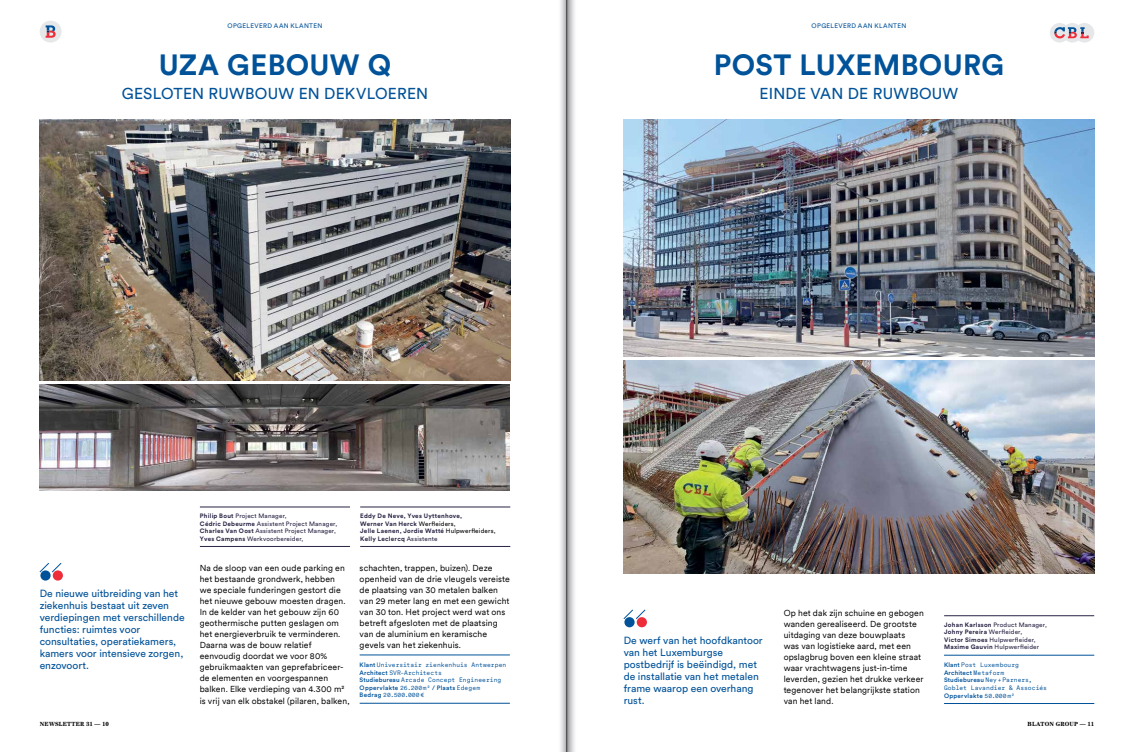
<style>
.page{position:relative;width:1134px;height:752px;background:#fff}
.page>*{position:absolute;margin:0;border:0;box-sizing:border-box;transform-origin:0 0}
.t1{font:700 29px "Circular Std";letter-spacing:.01em;color:#005299}
.t2{font:15.7px "Circular Std";letter-spacing:.01em;color:#005299}
.t3{font:10.3px/11.9px "Circular Std";color:#005299}
.t4{font:8.7px/11px "Circular LL";letter-spacing:.01em;color:#000}
.t5{font:6.5px "Circular Std";letter-spacing:.05em;color:#005299}
.t6{font:6.3px/7.5px "Circular Std";letter-spacing:.03em;color:#292444}
.t7{font:6.3px/7.6px "Circular Mono LL";letter-spacing:.01em;color:#005299}
.t8{font:700 6.3px/7.5px "Circular Std";letter-spacing:.04em;color:#292444}
.t9{font:500 6.3px/7.6px "Circular Std";letter-spacing:.035em;color:#005299}
.t10{font:700 6px "Century IT Cby BT";letter-spacing:.015em;color:#000}
.s1{font-weight:700}
.s2{font-weight:400;color:#000}
.s3{font-weight:400}
.s4{font-family:"Circular Std";font-weight:500}
.s5{font-family:"Circular Mono LL";font-weight:400}
</style>
<div class="page">
<div style="left:40px;top:21px;width:22px;height:22px;background:#e6e7e8;border-radius:50%"></div>
<svg style="left:46px;top:25px;width:10px;height:13px"></svg>
<div style="left:40px;top:570px;width:11px;height:10px;background:#005299;border-radius:50%"></div>
<div style="left:53px;top:570px;width:10px;height:10px;background:#ee2d3a;border-radius:50%"></div>
<svg style="left:39px;top:563px;width:23px;height:9px"></svg>
<hr style="left:360px;top:654px;width:150px;height:1px;background:#005299">
<hr style="left:360px;top:702px;width:150px;height:1px;background:#005299">
<img style="left:624px;top:361px;width:470px;height:212px">
<div style="left:624px;top:616px;width:11px;height:11px;background:#005299;border-radius:50%"></div>
<div style="left:637px;top:616px;width:10px;height:11px;background:#ee2d3a;border-radius:50%"></div>
<svg style="left:623px;top:609px;width:23px;height:10px"></svg>
<hr style="left:944px;top:654px;width:150px;height:1px;background:#005299">
<hr style="left:944px;top:702px;width:150px;height:1px;background:#005299">
<hr style="left:944px;top:615px;width:150px;height:1px;background:#292444">
<img style="left:624px;top:119px;width:470px;height:237px">
<div style="left:1075px;top:23px;width:19px;height:20px;background:#e6e7e8;border-radius:50%"></div>
<div style="left:1062px;top:23px;width:20px;height:20px;background:#e6e7e8;border-radius:50%"></div>
<div style="left:1050px;top:23px;width:19px;height:20px;background:#e6e7e8;border-radius:50%"></div>
<svg style="left:1054px;top:27px;width:35px;height:11px"></svg>
<img style="left:40px;top:119px;width:470px;height:261px">
<img style="left:40px;top:385px;width:470px;height:105px">
<hr style="left:200px;top:506px;width:150px;height:1px;background:#292444">
<hr style="left:200px;top:546px;width:150px;height:1px;background:#292444">
<hr style="left:360px;top:506px;width:150px;height:1px;background:#292444">
<hr style="left:360px;top:546px;width:150px;height:1px;background:#292444">
<svg style="left:560px;top:0;width:7px;height:751px"></svg>
<svg style="left:567px;top:0;width:8px;height:751px"></svg>
<p class="t5" style="left:228px;top:22px;width:20px">Opgele</p>
<p class="t5" style="left:255px;top:22px;width:10px">verd</p>
<p class="t5" style="left:274px;top:22px;width:36px">aan klanten</p>
<p class="t5" style="left:812px;top:22px;width:20px">Opgele</p>
<p class="t5" style="left:838px;top:22px;width:10px">verd</p>
<p class="t5" style="left:858px;top:22px;width:36px">aan klanten</p>
<h1 class="t1" style="left:159px;top:46px;width:234px">uza Gebouw Q</h1>
<h2 class="t2" style="left:122px;top:83px;width:12px">Gesloten</h2>
<h2 class="t2" style="left:209px;top:83px;width:13px">ruwbouw</h2>
<h2 class="t2" style="left:299px;top:83px;width:37px">en dek</h2>
<h2 class="t2" style="left:356px;top:83px;width:22px">vloeren</h2>
<h1 class="t1" style="left:714px;top:46px;width:292px">POST LUXEMBOU RG</h1>
<h2 class="t2" style="left:760px;top:83px;width:19px">Einde</h2>
<h2 class="t2" style="left:810px;top:83px;width:76px">van de ruwbouw</h2>
<p class="t3" style="left:40px;top:587px;width:146px">De nieuwe uitbreiding van het ziekenhuis bestaat uit zeven verdiepingen met verschillende functies: ruimtes voor consultaties, operatiekamers, kamers voor intensieve zorgen, enzovoort.</p>
<p class="t6" style="left:200px;top:511px;width:139px"><span class="s1">Philip Bout</span> Project Manager,<br><span class="s1">Cédric Debeurme</span> Assistent Project Manager, <span class="s1">Charles Van Oost</span> Assistent Project Manager, <span class="s1">Yves Campens</span> Werkvoorbereider,</p>
<p class="t8" style="left:360px;top:511px;width:137px">Eddy De Neve, Yves Uyttenhove,<br>Werner Van Herck <span class="s2">Werfleiders,<br></span>Jelle Laenen, Jordie Watté <span class="s2">Hulpwerfleiders, </span>Kelly Leclercq <span class="s3">Assistente</span></p>
<p class="t4" style="left:200px;top:562px;width:151px">Na de sloop van een oude parking en het bestaande grondwerk, hebben<br>we speciale funderingen gestort die het nieuwe gebouw moesten dragen.<br>In de kelder van het gebouw zijn 60 geothermische putten geslagen om het energieverbruik te verminderen.<br>Daarna was de bouw relatief eenvoudig doordat we voor 80% gebruikmaakten van geprefabriceer&shy;de elementen en voorgespannen balken. Elke verdieping van 4.300 m² is vrij van elk obstakel (pilaren, balken,</p>
<p class="t4" style="left:360px;top:562px;width:152px">schachten, trappen, buizen). Deze openheid van de drie vleugels vereiste de plaatsing van 30 metalen balken van 29 meter lang en met een gewicht van 30 ton. Het project werd wat ons betreft afgesloten met de plaatsing van de aluminium en keramische gevels van het ziekenhuis.</p>
<p class="t7" style="left:360px;top:660px;width:148px"><span class="s4">Klant</span> Universitair zienkenhuis Antwerpen<br><span class="s4">Architect</span> SVR-Architects<br><span class="s4">Studiebureau</span> Arcade Concept Engineering</p>
<p class="t9" style="left:360px;top:683px;width:122px">Oppervlakte <span class="s5">26.200m²</span> / Plaats <span class="s5">Edegem</span></p>
<p class="t7" style="left:360px;top:690px;width:66px"><span class="s4">Bedrag</span> 20.500.000€</p>
<p class="t3" style="left:624px;top:634px;width:141px">De werf van het hoofdkantoor van het Luxemburgse postbedrijf is beëindigd, met de installatie van het metalen frame waarop een overhang rust.</p>
<p class="t4" style="left:784px;top:606px;width:142px">Op het dak zijn schuine en gebogen wanden gerealiseerd. De grootste uitdaging van deze bouwplaats<br>was van logistieke aard, met een opslagbrug boven een kleine straat waar vrachtwagens just-in-time leverden, gezien het drukke verkeer tegenover het belangrijkste station van het land.</p>
<p class="t6" style="left:944px;top:620px;width:104px"><span class="s1">Johan Karlsson</span> Product Manager,<br><span class="s1">Johny Pereira</span> Werfleider,<br><span class="s1">Victor Simoes</span> Hulpwerfleider,<br><span class="s1">Maxime Gauvin</span> Hulpwerfleider</p>
<p class="t7" style="left:944px;top:660px;width:76px"><span class="s4">Klant</span> Post Luxembourg</p>
<p class="t9" style="left:944px;top:668px;width:90px">Architect <span class="s5">Metaform<br></span>Studiebureau <span class="s5">Ney+Parners,</span></p>
<p class="t7" style="left:944px;top:683px;width:105px">Goblet Lavandier &amp; Associés</p>
<p class="t9" style="left:944px;top:691px;width:72px">Oppervlakte <span class="s5">50.000m²</span></p>
<p class="t10" style="left:40px;top:720px;width:71px">NEWSLETTER 31 — 10</p>
<p class="t10" style="left:1028px;top:720px;width:68px">BLATON GROUP — 11</p>
</div>
